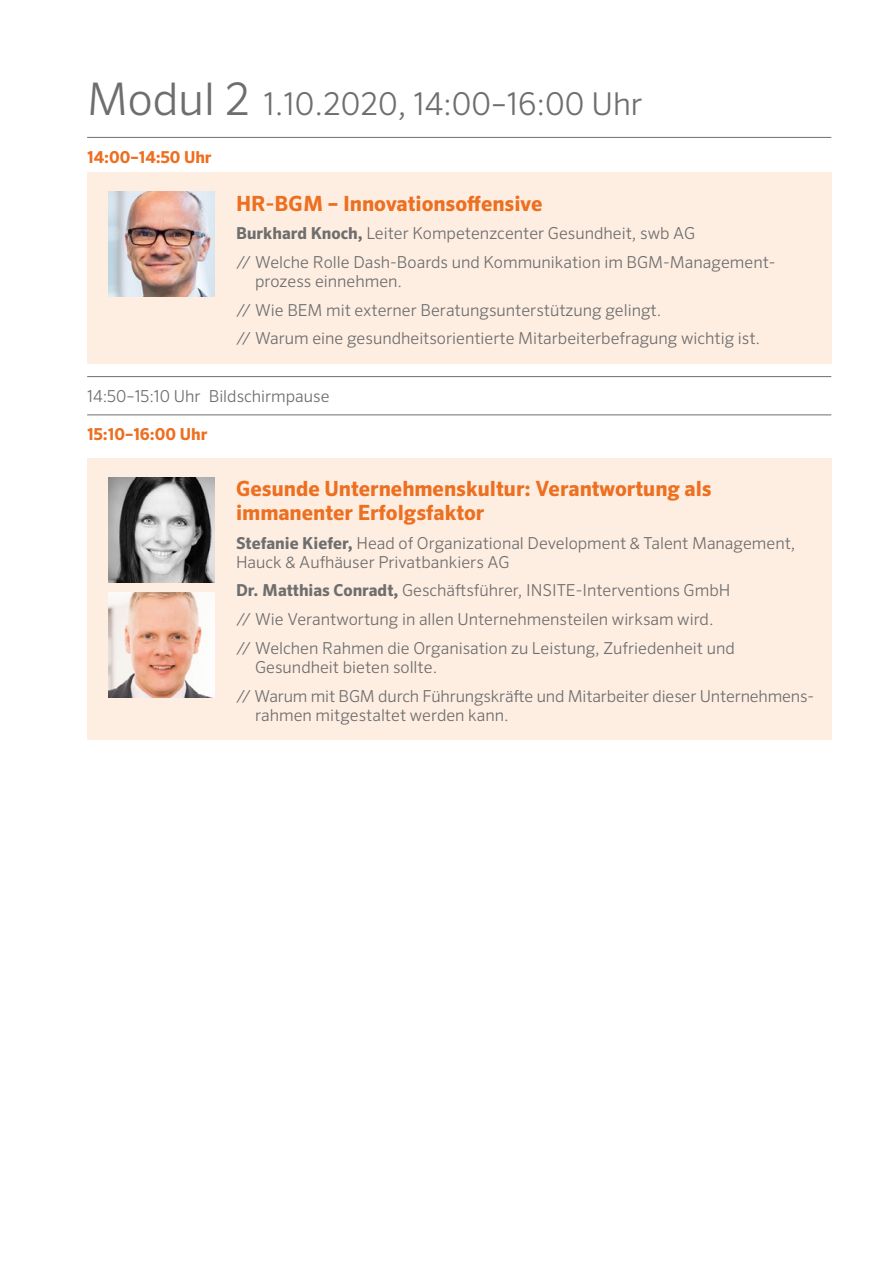
<style>
.page{position:relative;width:893px;height:1263px;background:#fff}
.page>*{position:absolute;margin:0;border:0;box-sizing:border-box;transform-origin:0 0}
.Headline_2{font:300 31.5px "Sero Pro";color:#6e6e6e}
.Programm_Titel{font:700 21px/23.4px "Sero Pro";color:#ed6f20}
.Programm_Inhalte_Unt{font:300 16.5px/19.2px "Sero Pro";color:#6e6e6e}
.Programm_Referent{font:300 16.5px/19.2px "Sero Pro";color:#6e6e6e}
.Programm_Uhrzeit_gra{font:300 16.5px "Sero Pro";color:#6e6e6e}
.Programm_Uhrzeit{font:700 16.5px "Sero Pro";color:#ed6f20}
.s1{font-size:45px}
.s2{font-weight:700}
</style>
<div class="page">
<hr style="left:87px;top:137px;width:744px;height:1px;background:#6e6e6e">
<div style="left:87px;top:172px;width:744px;height:192px;background:#feeee2"></div>
<div style="left:87px;top:458px;width:744px;height:282px;background:#feeee2"></div>
<hr style="left:87px;top:376px;width:744px;height:1px;background:#6e6e6e">
<hr style="left:87px;top:414px;width:744px;height:1px;background:#6e6e6e">
<img style="left:108px;top:191px;width:107px;height:106px">
<img style="left:108px;top:477px;width:107px;height:106px">
<img style="left:108px;top:592px;width:107px;height:105px">
<p class="Headline_2" style="left:87px;top:85px;width:557px"><span class="s1">Modul 2</span> 1.10.2020, 14:00–16:00 Uhr</p>
<p class="Programm_Uhrzeit" style="left:87px;top:147px;width:126px">14:00–14:50 Uhr</p>
<p class="Programm_Titel" style="left:236px;top:192px;width:308px">HR-BGM – Innovationsoffensive</p>
<p class="Programm_Referent" style="left:236px;top:224px;width:461px"><span class="s2">Burkhard Knoch,</span> Leiter Kompetenzcenter Gesundheit, swb AG</p>
<p class="Programm_Inhalte_Unt" style="left:255px;top:252px;width:520px;text-indent:-19px">// Welche Rolle Dash-Boards und Kommunikation im BGM-Management&shy;prozess einnehmen.</p>
<p class="Programm_Inhalte_Unt" style="left:236px;top:300px;width:427px">// Wie BEM mit externer Beratungsunterstützung gelingt.</p>
<p class="Programm_Inhalte_Unt" style="left:236px;top:329px;width:526px">// Warum eine gesundheitsorientierte Mitarbeiterbefragung wichtig ist.</p>
<p class="Programm_Uhrzeit_gra" style="left:87px;top:386px;width:244px">14:50–15:10 Uhr Bildschirmpause</p>
<p class="Programm_Uhrzeit" style="left:87px;top:424px;width:122px">15:10–16:00 Uhr</p>
<p class="Programm_Titel" style="left:236px;top:478px;width:477px">Gesunde Unternehmenskultur: Verantwortung als immanenter Erfolgsfaktor</p>
<p class="Programm_Referent" style="left:236px;top:533px;width:561px"><span class="s2">Stefanie Kiefer,</span> Head of Organizational Development &amp; Talent Management,<br>Hauck &amp; Aufhäuser Privatbankiers AG</p>
<p class="Programm_Referent" style="left:236px;top:581px;width:496px"><span class="s2">Dr. Matthias Conradt,</span> Geschäftsführer, INSITE-Interventions GmbH</p>
<p class="Programm_Inhalte_Unt" style="left:236px;top:609px;width:479px">// Wie Verantwortung in allen Unternehmensteilen wirksam wird.</p>
<p class="Programm_Inhalte_Unt" style="left:255px;top:638px;width:481px;text-indent:-19px">// Welchen Rahmen die Organisation zu Leistung, Zufriedenheit und<br>Gesundheit bieten sollte.</p>
<p class="Programm_Inhalte_Unt" style="left:255px;top:686px;width:558px;text-indent:-19px">// Warum mit BGM durch Führungskräfte und Mitarbeiter dieser Unternehmens&shy;rahmen mitgestaltet werden kann.</p>
</div>
